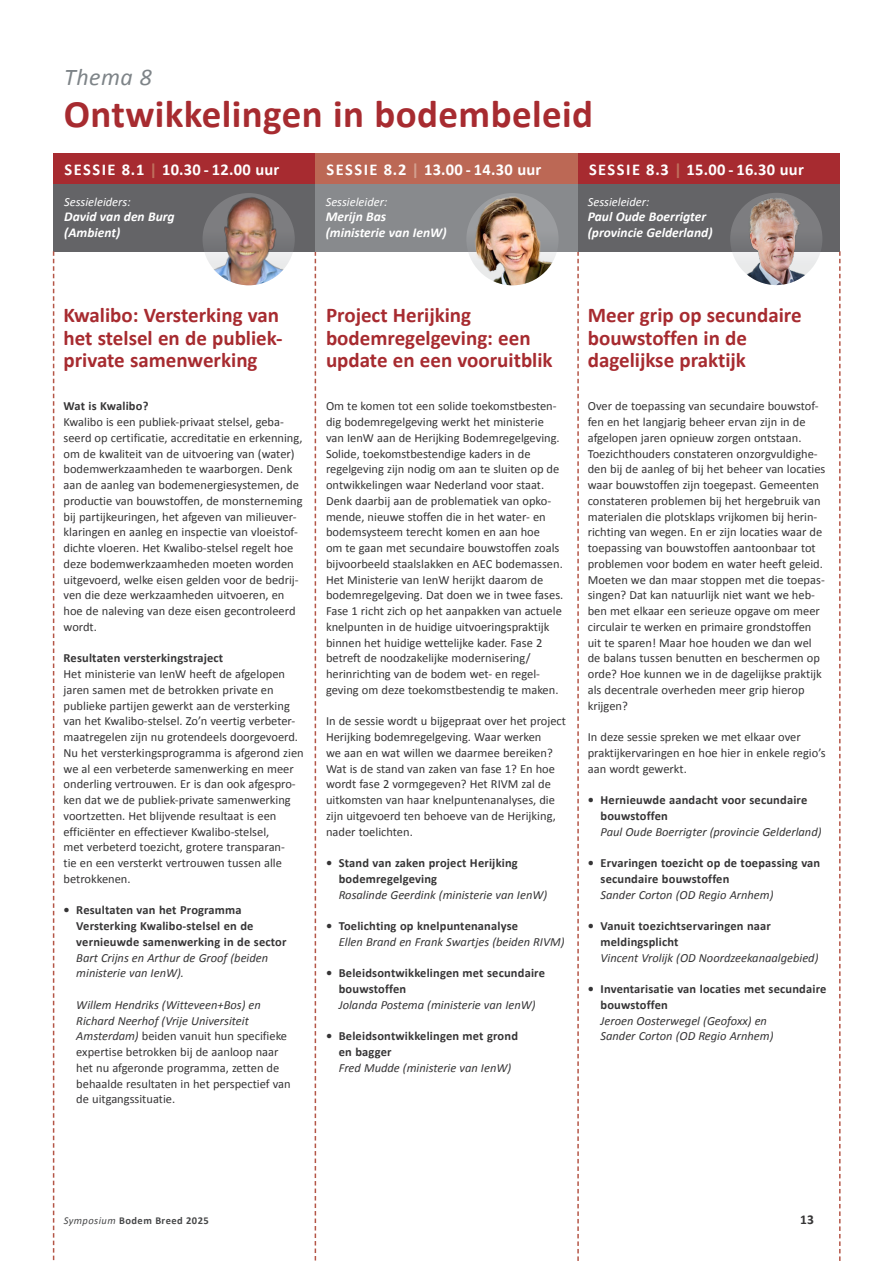
<style>
.page{position:relative;width:893px;height:1263px;background:#fff}
.page>*{position:absolute;margin:0;border:0;box-sizing:border-box;transform-origin:0 0}
.Hoofstuk_kop{font:700 39px "Calibri";letter-spacing:.01em;color:#a72b30}
.Hoofstuk_kop-2{font:italic 24px "Calibri";letter-spacing:.02em;color:#7e8488}
.KOP_2016{font:700 21px/22.5px "Calibri";color:#a72b30}
.sessie{font:700 16.5px "Calibri";letter-spacing:.015em;color:#fff}
.PLAT_NIEUW{font:italic 700 13.5px "Calibri";color:#fff}
.t1{font:700 13.5px "Calibri";color:#363536}
.PLAT_NIEUW-2{font:12.45px/15.8px "Calibri";color:#363536}
.BOLD_NIEUW{font:700 12.45px/15.8px "Calibri";letter-spacing:.015em;color:#363536}
.PLAT_CURSIEF{font:italic 12.45px/15.8px "Calibri";color:#363536}
.PLAT_CURSIEF-2{font:12.45px/15.8px "Calibri";color:#363536}
.PLAT_CURSIEF-3{font:italic 12.45px "Calibri";color:#fff}
.t2{font:700 10.5px "Calibri";letter-spacing:.04em;color:#474849}
.s1{color:#bf705d}
.s2{color:#d3a08f}
.s3{font-style:italic}
.s4{font-weight:400;font-style:italic}
</style>
<div class="page">
<svg style="left:577px;top:251px;width:2px;height:1010px"></svg>
<svg style="left:839px;top:251px;width:2px;height:1010px"></svg>
<svg style="left:315px;top:251px;width:1px;height:1010px"></svg>
<div style="left:53px;top:153px;width:262px;height:89px;background:#a72b30"></div>
<div style="left:577px;top:153px;width:263px;height:31px;background:#a72b30"></div>
<div style="left:315px;top:153px;width:263px;height:89px;background:#bc6855"></div>
<div style="left:53px;top:184px;width:262px;height:67px;background:#646467"></div>
<div style="left:315px;top:184px;width:263px;height:67px;background:#888a8d"></div>
<svg style="left:53px;top:251px;width:1px;height:1010px"></svg>
<div style="left:578px;top:184px;width:262px;height:67px;background:#646467"></div>
<img style="left:466px;top:193px;width:93px;height:92px;border-radius:46px">
<img style="left:203px;top:193px;width:92px;height:92px;border-radius:46px">
<img style="left:730px;top:197px;width:92px;height:88px">
<p class="Hoofstuk_kop-2" style="left:64px;top:61px;width:89px">Thema 8</p>
<p class="Hoofstuk_kop" style="left:64px;top:89px;width:531px">Ontwikkelingen in bodembeleid</p>
<p class="sessie" style="left:64px;top:159px;width:216px">SESSIE 8.1 <span class="s1">|</span> 10.30 - 12.00 uur</p>
<p class="sessie" style="left:326px;top:159px;width:216px">SESSIE 8.2 <span class="s2">|</span> 13.00 - 14.30 uur</p>
<p class="sessie" style="left:589px;top:159px;width:216px">SESSIE 8.3 <span class="s1">|</span> 15.00 - 16.30 uur</p>
<p class="PLAT_CURSIEF-3" style="left:64px;top:193px;width:68px">Sessieleiders:</p>
<p class="PLAT_NIEUW" style="left:64px;top:208px;width:112px">David van den Burg</p>
<p class="PLAT_NIEUW" style="left:64px;top:224px;width:58px">(Ambient)</p>
<p class="PLAT_CURSIEF-3" style="left:326px;top:193px;width:63px">Sessieleider:</p>
<p class="PLAT_NIEUW" style="left:326px;top:208px;width:62px">Merijn Bas</p>
<p class="PLAT_NIEUW" style="left:326px;top:224px;width:122px">(ministerie van IenW)</p>
<p class="PLAT_CURSIEF-3" style="left:588px;top:193px;width:63px">Sessieleider:</p>
<p class="PLAT_NIEUW" style="left:588px;top:208px;width:120px">Paul Oude Boerrigter</p>
<p class="PLAT_NIEUW" style="left:588px;top:224px;width:126px">(provincie Gelderland)</p>
<p class="KOP_2016" style="left:64px;top:304px;width:221px">Kwalibo: Versterking van het stelsel en de publiek&shy;private samenwerking</p>
<p class="BOLD_NIEUW" style="left:64px;top:398px;width:86px">Wat is Kwalibo?</p>
<p class="PLAT_NIEUW-2" style="left:64px;top:414px;width:241px">Kwalibo is een publiek-privaat stelsel, geba&shy;seerd op certificatie, accreditatie en erkenning, om de kwaliteit van de uitvoering van (water) bodemwerkzaamheden te waarborgen. Denk aan de aanleg van bodemenergiesystemen, de productie van bouwstoffen, de monsterneming bij partijkeuringen, het afgeven van milieuver&shy;klaringen en aanleg en inspectie van vloeistof&shy;dichte vloeren. Het Kwalibo-stelsel regelt hoe deze bodemwerkzaamheden moeten worden uitgevoerd, welke eisen gelden voor de bedrij&shy;ven die deze werkzaamheden uitvoeren, en hoe de naleving van deze eisen gecontroleerd wordt.</p>
<p class="BOLD_NIEUW" style="left:64px;top:650px;width:161px">Resultaten versterkingstraject</p>
<p class="PLAT_NIEUW-2" style="left:64px;top:666px;width:242px">Het ministerie van IenW heeft de afgelopen jaren samen met de betrokken private en publieke partijen gewerkt aan de versterking van het Kwalibo-stelsel. Zo’n veertig verbeter&shy;maatregelen zijn nu grotendeels doorgevoerd.<br>Nu het versterkingsprogramma is afgerond zien we al een verbeterde samenwerking en meer onderling vertrouwen. Er is dan ook afgespro&shy;ken dat we de publiek-private samenwerking voortzetten. Het blijvende resultaat is een</p>
<p class="PLAT_NIEUW-2" style="left:64px;top:824px;width:207px">efficiënter en effectiever Kwalibo-stelsel,</p>
<p class="PLAT_NIEUW-2" style="left:64px;top:839px;width:223px">met verbeterd toezicht, grotere transparan&shy;tie en een versterkt vertrouwen tussen alle betrokkenen.</p>
<p class="BOLD_NIEUW" style="left:76px;top:902px;width:212px;text-indent:-13px">• Resultaten van het Programma<br>Versterking Kwalibo-stelsel en de vernieuwde samenwerking in de sector</p>
<p class="PLAT_CURSIEF" style="left:76px;top:949px;width:193px">Bart Crijns en Arthur de Groof (beiden ministerie van IenW).</p>
<p class="PLAT_CURSIEF" style="left:76px;top:996px;width:186px">Willem Hendriks (Witteveen+Bos) en</p>
<p class="PLAT_CURSIEF-2" style="left:76px;top:1013px;width:216px"><span class="s3">Richard Neerhof (Vrije Universiteit Amsterdam)</span> beiden vanuit hun specifieke expertise betrokken bij de aanloop naar het nu afgeronde programma, zetten de behaalde resultaten in het perspectief van de uitgangssituatie.</p>
<p class="KOP_2016" style="left:326px;top:304px;width:147px">Project Herijking</p>
<p class="KOP_2016" style="left:326px;top:326px;width:228px">bodemregelgeving: een update en een vooruitblik</p>
<p class="PLAT_NIEUW-2" style="left:326px;top:398px;width:239px">Om te komen tot een solide toekomstbesten&shy;dig bodemregelgeving werkt het ministerie van IenW aan de Herijking Bodemregelgeving.<br>Solide, toekomstbestendige kaders in de regelgeving zijn nodig om aan te sluiten op de ontwikkelingen waar Nederland voor staat.<br>Denk daarbij aan de problematiek van opko&shy;mende, nieuwe stoffen die in het water- en bodemsysteem terecht komen en aan hoe<br>om te gaan met secundaire bouwstoffen zoals bijvoorbeeld staalslakken en AEC bodemassen.<br>Het Ministerie van IenW herijkt daarom de bodemregelgeving. Dat doen we in twee fases.<br>Fase 1 richt zich op het aanpakken van actuele knelpunten in de huidige uitvoeringspraktijk binnen het huidige wettelijke kader. Fase 2 betreft de noodzakelijke modernisering/ herinrichting van de bodem wet- en regel&shy;geving om deze toekomstbestendig te maken.</p>
<p class="PLAT_NIEUW-2" style="left:326px;top:713px;width:241px">In de sessie wordt u bijgepraat over het project Herijking bodemregelgeving. Waar werken<br>we aan en wat willen we daarmee bereiken?<br>Wat is de stand van zaken van fase 1? En hoe wordt fase 2 vormgegeven? Het RIVM zal de uitkomsten van haar knelpuntenanalyses, die zijn uitgevoerd ten behoeve van de Herijking, nader toelichten.</p>
<p class="BOLD_NIEUW" style="left:339px;top:855px;width:181px;text-indent:-13px">• Stand van zaken project Herijking bodemregelgeving</p>
<p class="PLAT_CURSIEF" style="left:339px;top:886px;width:210px">Rosalinde Geerdink (ministerie van IenW)</p>
<p class="BOLD_NIEUW" style="left:326px;top:918px;width:194px">• Toelichting op knelpuntenanalyse</p>
<p class="PLAT_CURSIEF" style="left:339px;top:933px;width:227px">Ellen Brand en Frank Swartjes (beiden RIVM)</p>
<p class="BOLD_NIEUW" style="left:339px;top:965px;width:208px;text-indent:-13px">• Beleidsontwikkelingen met secundaire bouwstoffen</p>
<p class="PLAT_CURSIEF" style="left:339px;top:996px;width:198px">Jolanda Postema (ministerie van IenW)</p>
<p class="BOLD_NIEUW" style="left:339px;top:1028px;width:181px;text-indent:-13px">• Beleidsontwikkelingen met grond en bagger</p>
<p class="PLAT_CURSIEF" style="left:339px;top:1059px;width:174px">Fred Mudde (ministerie van IenW)</p>
<p class="KOP_2016" style="left:588px;top:304px;width:215px">Meer grip op secundaire bouwstoffen in de</p>
<p class="KOP_2016" style="left:588px;top:349px;width:160px">dagelijkse praktijk</p>
<p class="PLAT_NIEUW-2" style="left:588px;top:398px;width:239px">Over de toepassing van secundaire bouwstof&shy;fen en het langjarig beheer ervan zijn in de afgelopen jaren opnieuw zorgen ontstaan.<br>Toezichthouders constateren onzorgvuldighe&shy;den bij de aanleg of bij het beheer van locaties waar bouwstoffen zijn toegepast. Gemeenten constateren problemen bij het hergebruik van materialen die plotsklaps vrijkomen bij herin&shy;richting van wegen. En er zijn locaties waar de toepassing van bouwstoffen aantoonbaar tot problemen voor bodem en water heeft geleid.<br>Moeten we dan maar stoppen met die toepas&shy;singen? Dat kan natuurlijk niet want we heb&shy;ben met elkaar een serieuze opgave om meer circulair te werken en primaire grondstoffen uit te sparen! Maar hoe houden we dan wel de balans tussen benutten en beschermen op orde? Hoe kunnen we in de dagelijkse praktijk als decentrale overheden meer grip hierop krijgen?</p>
<p class="PLAT_NIEUW-2" style="left:588px;top:729px;width:239px">In deze sessie spreken we met elkaar over praktijkervaringen en hoe hier in enkele regio’s aan wordt gewerkt.</p>
<p class="BOLD_NIEUW" style="left:600px;top:792px;width:208px;text-indent:-13px">• Hernieuwde aandacht voor secundaire bouwstoffen</p>
<p class="PLAT_CURSIEF" style="left:600px;top:823px;width:222px">Paul Oude Boerrigter (provincie Gelderland)</p>
<p class="BOLD_NIEUW" style="left:600px;top:855px;width:221px;text-indent:-13px">• Ervaringen toezicht op de toepassing van secundaire bouwstoffen</p>
<p class="PLAT_CURSIEF" style="left:600px;top:886px;width:174px">Sander Corton (OD Regio Arnhem)</p>
<p class="BOLD_NIEUW" style="left:600px;top:918px;width:172px;text-indent:-13px">• Vanuit toezichtservaringen naar meldingsplicht</p>
<p class="PLAT_CURSIEF" style="left:600px;top:949px;width:219px">Vincent Vrolijk (OD Noordzeekanaalgebied)</p>
<p class="BOLD_NIEUW" style="left:600px;top:981px;width:227px;text-indent:-13px">• Inventarisatie van locaties met secundaire bouwstoffen</p>
<p class="PLAT_CURSIEF" style="left:600px;top:1012px;width:174px">Jeroen Oosterwegel (Geofoxx) en<br>Sander Corton (OD Regio Arnhem)</p>
<p class="t2" style="left:64px;top:1214px;width:146px"><span class="s4">Symposium</span> Bodem Breed 2025</p>
<p class="t1" style="left:800px;top:1211px;width:15px">13</p>
</div>
